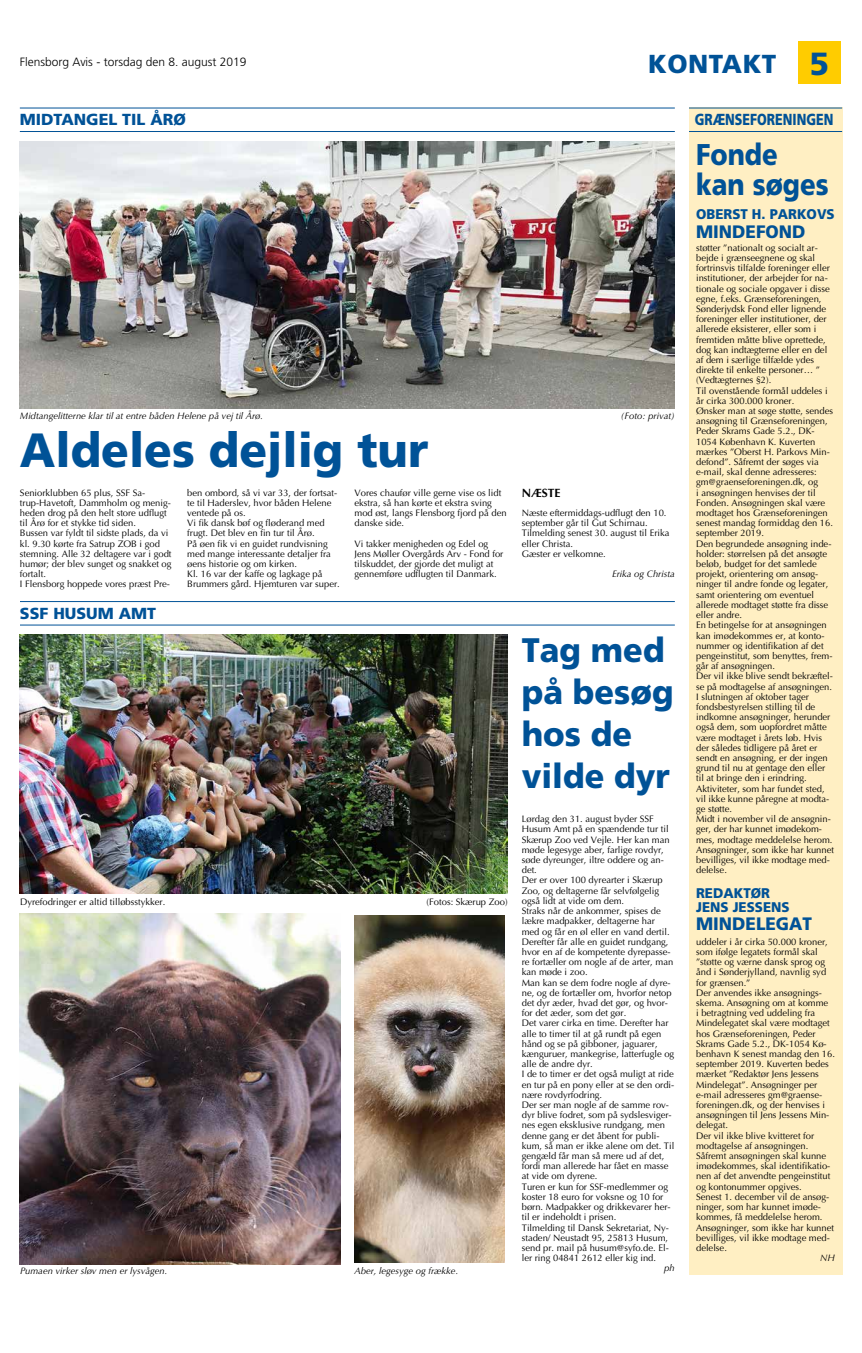
<style>
.page{position:relative;width:862px;height:1353px;background:#fff}
.page>*{position:absolute;margin:0;border:0;box-sizing:border-box;transform-origin:0 0}
.t1{font:900 48px "Frutiger";color:#005297;scale:.95 1}
.t2{font:900 34px/42px "Frutiger";color:#005297;scale:.95 1}
.t3{font:900 30px/30px "Frutiger";color:#005297;scale:.86 1}
.t4{font:900 26px "Frutiger";letter-spacing:.02em;color:#005297}
.t5{font:900 18px "Frutiger";color:#005297;scale:.95 1}
.t6{font:900 16px "Frutiger";color:#005297}
.t7{font:900 16px "Frutiger";color:#005297;scale:.78 1}
.t8{font:900 14px/14.3px "Frutiger";color:#005297;scale:.95 1}
.t9{font:300 12px "Frutiger";color:#000}
.t10{font:700 12px "Optima";color:#000}
.t11{font:9.4px/10.2px "Optima";color:#000}
.t12{font:italic 9.4px "Optima";color:#000}
.s1{font-size:32px}
</style>
<div class="page">
<div style="left:798px;top:41px;width:43px;height:43px;background:#fc0"></div>
<hr style="left:20px;top:108px;width:655px;height:1px;background:#005297">
<hr style="left:20px;top:131px;width:655px;height:1px;background:#005297">
<hr style="left:20px;top:601px;width:655px;height:1px;background:#005297">
<hr style="left:20px;top:624px;width:655px;height:1px;background:#005297">
<img style="left:20px;top:141px;width:655px;height:268px">
<div style="left:689px;top:108px;width:153px;height:1166px;background:#ffefc3"></div>
<hr style="left:689px;top:108px;width:153px;height:1px;background:#005297">
<hr style="left:689px;top:131px;width:153px;height:1px;background:#005297">
<img style="left:20px;top:634px;width:487px;height:259px">
<img style="left:20px;top:913px;width:320px;height:351px">
<img style="left:354px;top:915px;width:151px;height:347px">
<p class="t9" style="left:20px;top:55px;width:228px">Flensborg Avis - torsdag den 8. august 2019</p>
<h3 class="t4" style="left:648px;top:48px;width:182px">KONTAKT <span class="s1">5</span></h3>
<h3 class="t6" style="left:20px;top:110px;width:168px">MIDTANGEL TIL ÅRØ</h3>
<h3 class="t7" style="left:694px;top:110px;width:179px">GRÆNSEFORENINGEN</h3>
<h3 class="t3" style="left:696px;top:139px;width:156px">Fonde kan søges</h3>
<h3 class="t8" style="left:696px;top:207px;width:147px">OBERST H. PARKOVS</h3>
<h3 class="t5" style="left:696px;top:220px;width:117px">MINDEFOND</h3>
<p class="t11" style="left:696px;top:242px;width:139px">støtter ”nationalt og socialt ar&shy;bejde i grænseegnene og skal fortrinsvis tilfalde foreninger eller institutioner, der arbejder for na&shy;tionale og sociale opgaver i disse egne, f.eks. Grænseforeningen,<br>Sønderjydsk Fond eller lignende foreninger eller institutioner, der allerede eksisterer, eller som i fremtiden måtte blive oprettede, dog kan indtægterne eller en del af dem i særlige tilfælde ydes direkte til enkelte personer… ” (Vedtægternes §2).<br>Til ovenstående formål uddeles i år cirka 300.000 kroner.<br>Ønsker man at søge støtte, sendes ansøgning til Grænseforeningen,<br>Peder Skrams Gade 5.2., DK-<br>1054 København K. Kuverten mærkes ”Oberst H. Parkovs Min&shy;defond”. Såfremt der søges via e-mail, skal denne adresseres: gm@graenseforeningen.dk, og<br>i ansøgningen henvises der til<br>Fonden. Ansøgningen skal være modtaget hos Grænseforeningen senest mandag formiddag den 16. september 2019.<br>Den begrundede ansøgning inde&shy;holder: størrelsen på det ansøgte beløb, budget for det samlede projekt, orientering om ansøg&shy;ninger til andre fonde og legater, samt orientering om eventuel allerede modtaget støtte fra disse eller andre.<br>En betingelse for at ansøgningen kan imødekommes er, at konto&shy;nummer og identifikation af det pengeinstitut, som benyttes, frem&shy;går af ansøgningen.<br>Der vil ikke blive sendt bekræftel&shy;se på modtagelse af ansøgningen.<br>I slutningen af oktober tager fondsbestyrelsen stilling til de indkomne ansøgninger, herunder også dem, som uopfordret måtte være modtaget i årets løb. Hvis der således tidligere på året er sendt en ansøgning, er der ingen grund til nu at gentage den eller til at bringe den i erindring.<br>Aktiviteter, som har fundet sted, vil ikke kunne påregne at modta&shy;ge støtte.<br>Midt i november vil de ansøgnin&shy;ger, der har kunnet imødekom&shy;mes, modtage meddelelse herom.<br>Ansøgninger, som ikke har kunnet bevilliges, vil ikke modtage med&shy;delelse.</p>
<h3 class="t8" style="left:696px;top:885px;width:100px">REDAKTØR<br>JENS JESSENS</h3>
<h3 class="t5" style="left:696px;top:913px;width:124px">MINDELEGAT</h3>
<p class="t11" style="left:696px;top:936px;width:140px">uddeler i år cirka 50.000 kroner, som ifølge legatets formål skal ”støtte og værne dansk sprog og ånd i Sønderjylland, navnlig syd for grænsen.”<br>Der anvendes ikke ansøgnings&shy;skema. Ansøgning om at komme<br>i betragtning ved uddeling fra<br>Mindelegatet skal være modtaget hos Grænseforeningen, Peder<br>Skrams Gade 5.2., DK-1054 Kø&shy;benhavn K senest mandag den 16. september 2019. Kuverten bedes mærket ”Redaktør Jens Jessens<br>Mindelegat”. Ansøgninger per e-mail adresseres gm@graense&shy;foreningen.dk, og der henvises i ansøgningen til Jens Jessens Min&shy;delegat.<br>Der vil ikke blive kvitteret for modtagelse af ansøgningen.<br>Såfremt ansøgningen skal kunne imødekommes, skal identifikatio&shy;nen af det anvendte pengeinstitut og kontonummer opgives.<br>Senest 1. december vil de ansøg&shy;ninger, som har kunnet imøde&shy;kommes, få meddelelse herom.<br>Ansøgninger, som ikke har kunnet bevilliges, vil ikke modtage med&shy;delelse.</p>
<p class="t12" style="left:820px;top:1252px;width:16px">NH</p>
<p class="t12" style="left:20px;top:410px;width:245px">Midtangelitterne klar til at entre båden Helene på vej til Årø.</p>
<p class="t12" style="left:621px;top:410px;width:55px">(Foto: privat)</p>
<h1 class="t1" style="left:20px;top:421px;width:431px">Aldeles dejlig tur</h1>
<p class="t11" style="left:20px;top:487px;width:153px">Seniorklubben 65 plus, SSF Sa&shy;trup-Havetoft, Dammholm og menig&shy;heden drog på den helt store udflugt til Årø for et stykke tid siden.<br>Bussen var fyldt til sidste plads, da vi kl. 9.30 kørte fra Satrup ZOB i god stemning. Alle 32 deltagere var i godt humør; der blev sunget og snakket og fortalt.<br>I Flensborg hoppede vores præst Pre-</p>
<p class="t11" style="left:187px;top:487px;width:154px">ben ombord, så vi var 33, der fortsat&shy;te til Haderslev, hvor båden Helene ventede på os.<br>Vi fik dansk bøf og fløderand med frugt. Det blev en fin tur til Årø.<br>På øen fik vi en guidet rundvisning med mange interessante detaljer fra øens historie og om kirken.<br>Kl. 16 var der kaffe og lagkage på<br>Brummers gård. Hjemturen var super.</p>
<p class="t11" style="left:354px;top:487px;width:154px">Vores chaufør ville gerne vise os lidt ekstra, så han kørte et ekstra sving mod øst, langs Flensborg fjord på den danske side.</p>
<p class="t10" style="left:522px;top:486px;width:40px">NÆSTE</p>
<p class="t11" style="left:522px;top:508px;width:149px">Næste eftermiddags-udflugt den 10. september går til Gut Schirnau.<br>Tilmelding senest 30. august til Erika eller Christa.<br>Gæster er velkomne.</p>
<p class="t12" style="left:612px;top:568px;width:64px">Erika og Christa</p>
<p class="t11" style="left:354px;top:538px;width:150px">Vi takker menigheden og Edel og Jens Møller Overgårds Arv - Fond for tilskuddet, der gjorde det muligt at gennemføre udflugten til Danmark.</p>
<h3 class="t6" style="left:20px;top:603px;width:138px">SSF HUSUM AMT</h3>
<h2 class="t2" style="left:522px;top:628px;width:161px">Tag med på besøg hos de vilde dyr</h2>
<p class="t11" style="left:522px;top:814px;width:154px">Lørdag den 31. august byder SSF<br>Husum Amt på en spændende tur til<br>Skærup Zoo ved Vejle. Her kan man møde legesyge aber, farlige rovdyr, søde dyreunger, iltre oddere og an&shy;det.<br>Der er over 100 dyrearter i Skærup<br>Zoo, og deltagerne får selvfølgelig også lidt at vide om dem.<br>Straks når de ankommer, spises de lækre madpakker, deltagerne har med og får en øl eller en vand dertil.<br>Derefter får alle en guidet rundgang, hvor en af de kompetente dyrepasse&shy;re fortæller om nogle af de arter, man kan møde i zoo.<br>Man kan se dem fodre nogle af dyre&shy;ne, og de fortæller om, hvorfor netop det dyr æder, hvad det gør, og hvor&shy;for det æder, som det gør.<br>Det varer cirka en time. Derefter har alle to timer til at gå rundt på egen hånd og se på gibboner, jaguarer, kænguruer, mankegrise, latterfugle og alle de andre dyr.<br>I de to timer er det også muligt at ride en tur på en pony eller at se den ordi&shy;nære rovdyrfodring.<br>Der ser man nogle af de samme rov&shy;dyr blive fodret, som på sydslesviger&shy;nes egen eksklusive rundgang, men denne gang er det åbent for publi&shy;kum, så man er ikke alene om det. Til gengæld får man så mere ud af det, fordi man allerede har fået en masse at vide om dyrene.<br>Turen er kun for SSF-medlemmer og koster 18 euro for voksne og 10 for børn. Madpakker og drikkevarer her&shy;til er indeholdt i prisen.<br>Tilmelding til Dansk Sekretariat, Ny&shy;staden/ Neustadt 95, 25813 Husum, send pr. mail på husum@syfo.de. El&shy;ler ring 04841 2612 eller kig ind.</p>
<p class="t12" style="left:664px;top:1262px;width:12px">ph</p>
<p class="t11" style="left:20px;top:896px;width:147px">Dyrefodringer er altid tilløbsstykker.</p>
<p class="t11" style="left:427px;top:896px;width:82px">(Fotos: Skærup Zoo)</p>
<p class="t12" style="left:20px;top:1265px;width:149px">Pumaen virker sløv men er lysvågen.</p>
<p class="t12" style="left:354px;top:1265px;width:105px">Aber, legesyge og frække.</p>
</div>
